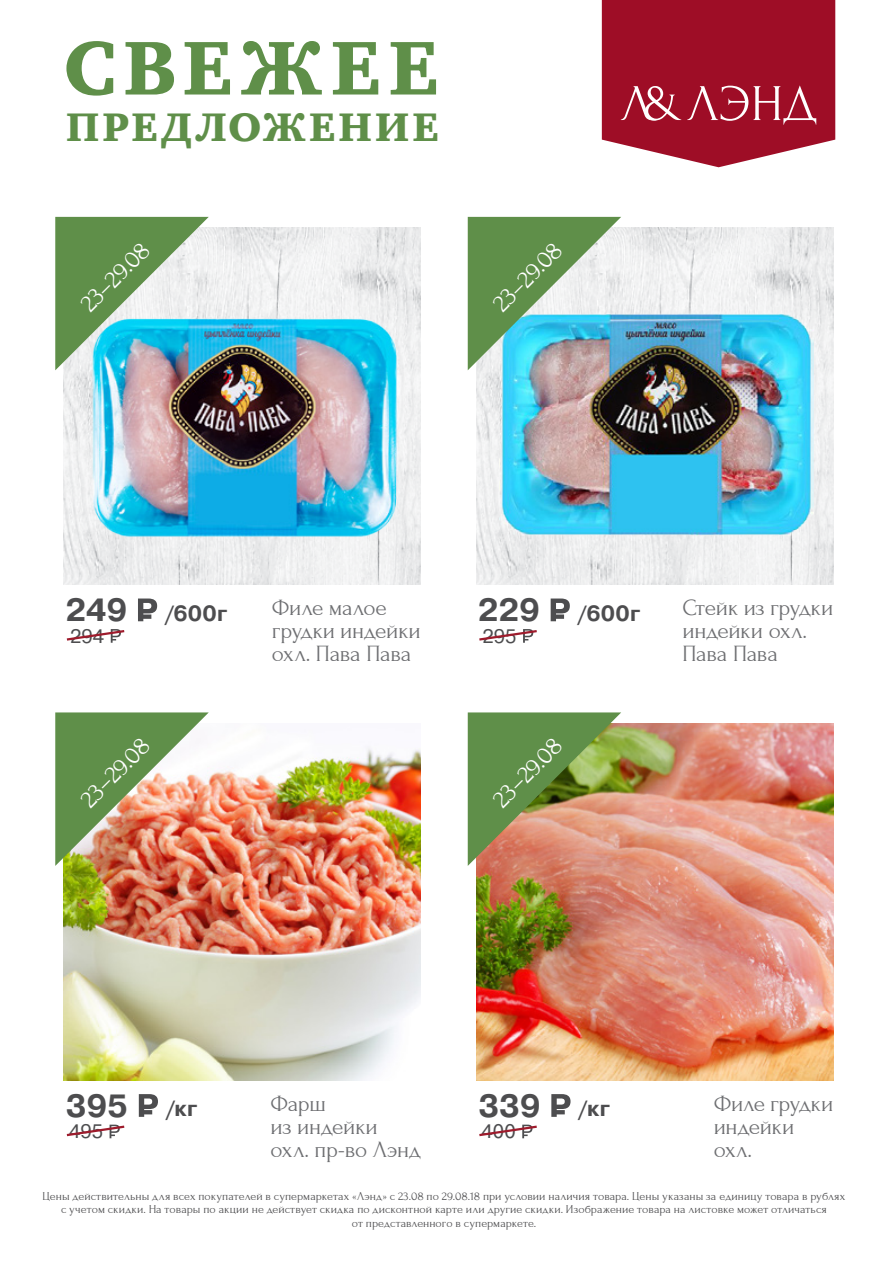
<style>
.page{position:relative;width:893px;height:1263px;background:#fff}
.page>*{position:absolute;margin:0;border:0;box-sizing:border-box;transform-origin:0 0}
.t1{font:78.15px "Charter Black C";letter-spacing:.1em;color:#5f8f49}
.t2{font:40.95px "Charter Black C";letter-spacing:.075em;color:#5f8f49}
.t3{font:700 32.1px "Pragmatica";letter-spacing:-.01em;color:#4d4d4f}
.t4{font:25.5px "Forum";color:#fff}
.t5{font:23.25px/23px "Forum";letter-spacing:-.015em;color:#6d6e71}
.t6{font:700 22.05px "Pragmatica";letter-spacing:.01em;color:#4d4d4f}
.t7{font:19.5px "Pragmatica";color:#4d4d4f}
.t8{font:12px/13.5px "Forum";letter-spacing:.005em;color:#4d4d4f;text-align:center}
.s1{font-size:32.1px}
.s2{font-size:22.05px}
</style>
<div class="page">
<svg style="left:602px;top:0;width:233px;height:167px;background:#a9293f"></svg>
<img style="left:476px;top:723px;width:357px;height:357px">
<img style="left:64px;top:747px;width:357px;height:333px">
<img style="left:64px;top:227px;width:357px;height:358px">
<img style="left:476px;top:227px;width:357px;height:358px">
<img style="left:72px;top:250px;width:341px;height:335px">
<img style="left:500px;top:268px;width:314px;height:313px">
<svg style="left:138px;top:598px;width:19px;height:23px"></svg>
<svg style="left:66px;top:629px;width:59px;height:14px"></svg>
<svg style="left:55px;top:217px;width:154px;height:153px;background:#7bb197"></svg>
<svg style="left:551px;top:598px;width:19px;height:23px"></svg>
<svg style="left:479px;top:629px;width:58px;height:14px"></svg>
<svg style="left:468px;top:217px;width:153px;height:153px;background:#80b094"></svg>
<svg style="left:139px;top:1094px;width:19px;height:23px"></svg>
<svg style="left:66px;top:1124px;width:59px;height:14px"></svg>
<img style="left:55px;top:712px;width:154px;height:154px">
<svg style="left:551px;top:1094px;width:19px;height:23px"></svg>
<svg style="left:479px;top:1124px;width:58px;height:14px"></svg>
<svg style="left:468px;top:712px;width:153px;height:154px;background:#8f9258"></svg>
<h1 class="t1" style="left:63px;top:24px;width:377px">СВЕЖЕЕ</h1>
<h2 class="t2" style="left:66px;top:104px;width:374px">ПРЕДЛОЖЕНИЕ</h2>
<h3 class="t4" style="left:75px;top:297px;width:88px;rotate:-45deg">23–29.08</h3>
<h3 class="t4" style="left:487px;top:297px;width:88px;rotate:-45deg">23–29.08</h3>
<h3 class="t6" style="left:65px;top:599px;width:164px"><span class="s1">249</span> /600г</h3>
<h3 class="t7" style="left:70px;top:624px;width:36px">294</h3>
<h3 class="t4" style="left:75px;top:793px;width:88px;rotate:-45deg">23–29.08</h3>
<h3 class="t5" style="left:272px;top:596px;width:151px">Филе малое грудки индейки охл. Пава Пава</h3>
<h3 class="t6" style="left:478px;top:599px;width:164px"><span class="s1">229</span> /600г</h3>
<h3 class="t7" style="left:483px;top:624px;width:35px">295</h3>
<h3 class="t4" style="left:487px;top:793px;width:88px;rotate:-45deg">23–29.08</h3>
<h3 class="t5" style="left:682px;top:596px;width:152px">Стейк из грудки индейки охл.<br>Пава Пава</h3>
<h3 class="t3" style="left:66px;top:1085px;width:133px">395 <span class="s2">/кг</span></h3>
<h3 class="t7" style="left:69px;top:1119px;width:36px">495</h3>
<h3 class="t5" style="left:271px;top:1092px;width:152px">Фарш<br>из индейки охл. пр-во Лэнд</h3>
<h3 class="t3" style="left:478px;top:1085px;width:133px">339 <span class="s2">/кг</span></h3>
<h3 class="t7" style="left:481px;top:1119px;width:36px">400</h3>
<h3 class="t5" style="left:714px;top:1092px;width:121px">Филе грудки индейки охл.</h3>
<p class="t8" style="left:43px;top:1189px;width:804px">Цены действительны для всех покупателей в супермаркетах «Лэнд» с 23.08 по 29.08.18 при условии наличия товара. Цены указаны за единицу товара в рублях с учетом скидки. На товары по акции не действует скидка по дисконтной карте или другие скидки. Изображение товара на листовке может отличаться<br>от представленного в супермаркете.</p>
</div>
